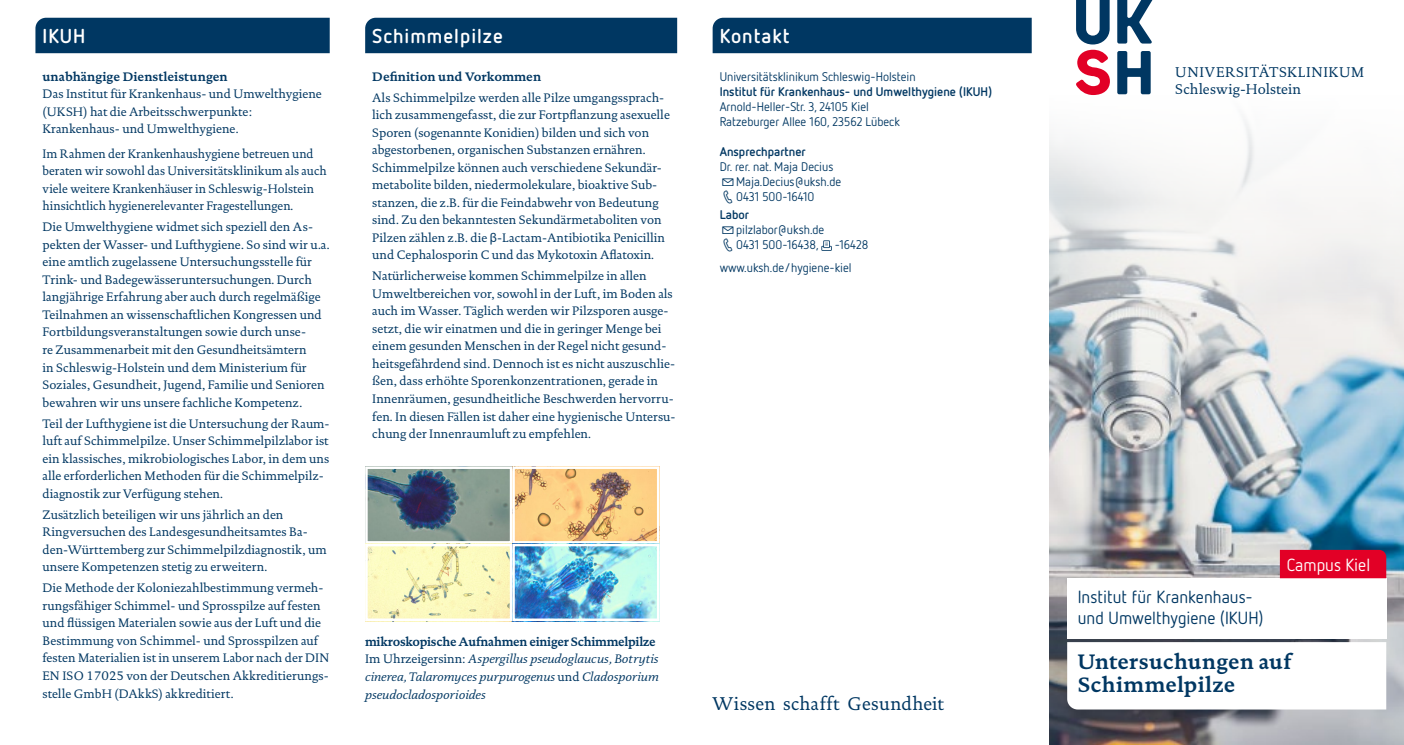
<style>
.page{position:relative;width:1404px;height:745px;background:#fff}
.page>*{position:absolute;margin:0;border:0;box-sizing:border-box;transform-origin:0 0}
.t1{font:700 21.25px/22.5px "DTL Documenta TOT";letter-spacing:.015em;color:#003762}
.t2{font:700 20px "Netto OT";letter-spacing:.05em;color:#fff}
.t3{font:18.75px "DTL Documenta TOT";letter-spacing:.02em;color:#003762}
.t4{font:17.5px/21px "Netto OT";color:#003762}
.t5{font:17.5px "Netto OT";color:#fff}
.t6{font:14.38px/17.2px "DTL Documenta TOT";letter-spacing:.02em;color:#003762}
.t7{font:12.5px/17.5px "DTL Documenta TOT";color:#003762}
.t8{font:12.5px/15px "Netto OT";color:#003762}
.t9{font:italic 12.5px/17.6px "DTL Documenta TOT";color:#003762}
.t10{font:700 12.5px "Netto OT";color:#003762}
.t11{font:700 12.5px "DTL Documenta TOT";color:#003762}
.s1{font-family:"Arial"}
.s2{font-weight:700;font-style:normal}
.s3{font-style:normal}
.s4{font-family:"Netto Icons OT"}
.s5{font-weight:700}
</style>
<div class="page">
<div style="left:35px;top:18px;width:295px;height:35px;background:#003762"></div>
<div style="left:365px;top:18px;width:312px;height:35px;background:#003762"></div>
<div style="left:712px;top:18px;width:319px;height:35px;background:#003762"></div>
<img style="left:1049px;top:119px;width:354px;height:625px">
<svg style="left:1067px;top:641px;width:318px;height:68px"></svg>
<div style="left:1067px;top:578px;width:318px;height:60px;background:#fff"></div>
<div style="left:1279px;top:549px;width:106px;height:29px;background:#e20026"></div>
<img style="left:368px;top:469px;width:288px;height:148px">
<div style="left:365px;top:466px;width:147px;height:77px;border:2px solid #fff"></div>
<div style="left:512px;top:466px;width:147px;height:77px;border:2px solid #fff"></div>
<div style="left:365px;top:543px;width:147px;height:77px;border:2px solid #fff"></div>
<div style="left:512px;top:543px;width:147px;height:77px;border:2px solid #fff"></div>
<svg style="left:821px;top:240px;width:10px;height:10px"></svg>
<svg style="left:1117px;top:0;width:36px;height:44px"></svg>
<svg style="left:1076px;top:0;width:33px;height:44px"></svg>
<svg style="left:1076px;top:50px;width:33px;height:45px"></svg>
<svg style="left:1117px;top:51px;width:33px;height:43px"></svg>
<h2 class="t2" style="left:43px;top:24px;width:44px">IKUH</h2>
<h2 class="t2" style="left:372px;top:24px;width:132px">Schimmelpilze</h2>
<h2 class="t2" style="left:719px;top:24px;width:71px">Kontakt</h2>
<p class="t11" style="left:43px;top:68px;width:187px">unabhängige Dienstleistungen</p>
<p class="t7" style="left:43px;top:85px;width:281px">Das Institut für Krankenhaus- und Umwelthygiene (UKSH) hat die Arbeitsschwerpunkte:<br>Krankenhaus- und Umwelthygiene.</p>
<p class="t7" style="left:43px;top:144px;width:286px">Im Rahmen der Krankenhaushygiene betreuen und beraten wir sowohl das Universitätsklinikum als auch viele weitere Krankenhäuser in Schleswig-Holstein hinsichtlich hygienerelevanter Fragestellungen.</p>
<p class="t7" style="left:43px;top:218px;width:288px">Die Umwelthygiene widmet sich speziell den As&shy;pekten der Wasser- und Lufthygiene. So sind wir u.a. eine amtlich zugelassene Untersuchungsstelle für Trink- und Badegewässeruntersuchungen. Durch langjährige Erfahrung aber auch durch regelmäßige Teilnahmen an wissenschaftlichen Kongressen und Fortbildungsveranstaltungen sowie durch unse-<br>re Zusammenarbeit mit den Gesundheitsämtern<br>in Schleswig-Holstein und dem Ministerium für Soziales, Gesundheit, Jugend, Familie und Senioren bewahren wir uns unsere fachliche Kompetenz.</p>
<p class="t7" style="left:43px;top:414px;width:288px">Teil der Lufthygiene ist die Untersuchung der Raum&shy;luft auf Schimmelpilze. Unser Schimmelpilzlabor ist ein klassisches, mikrobiologisches Labor, in dem uns alle erforderlichen Methoden für die Schimmelpilz&shy;diagnostik zur Verfügung stehen.</p>
<p class="t7" style="left:43px;top:505px;width:286px">Zusätzlich beteiligen wir uns jährlich an den Ringversuchen des Landesgesundheitsamtes Ba&shy;den-Württemberg zur Schimmelpilzdiagnostik, um unsere Kompetenzen stetig zu erweitern.</p>
<p class="t7" style="left:43px;top:579px;width:288px">Die Methode der Koloniezahlbestimmung vermeh&shy;rungsfähiger Schimmel- und Sprosspilze auf festen und flüssigen Materialen sowie aus der Luft und die Bestimmung von Schimmel- und Sprosspilzen auf festen Materialien ist in unserem Labor nach der DIN EN ISO 17025 von der Deutschen Akkreditierungs&shy;stelle GmbH (DAkkS) akkreditiert.</p>
<p class="t11" style="left:372px;top:68px;width:170px">Definition und Vorkommen</p>
<p class="t7" style="left:372px;top:88px;width:299px">Als Schimmelpilze werden alle Pilze umgangssprach&shy;lich zusammengefasst, die zur Fortpflanzung asexuelle Sporen (sogenannte Konidien) bilden und sich von abgestorbenen, organischen Substanzen ernähren.<br>Schimmelpilze können auch verschiedene Sekundär&shy;metabolite bilden, niedermolekulare, bioaktive Sub&shy;stanzen, die z.B. für die Feindabwehr von Bedeutung sind. Zu den bekanntesten Sekundärmetaboliten von Pilzen zählen z.B. die <span class="s1">β</span>-Lactam-Antibiotika Penicillin und Cephalosporin C und das Mykotoxin Aflatoxin.</p>
<p class="t7" style="left:372px;top:267px;width:305px">Natürlicherweise kommen Schimmelpilze in allen Umweltbereichen vor, sowohl in der Luft, im Boden als auch im Wasser. Täglich werden wir Pilzsporen ausge&shy;setzt, die wir einatmen und die in geringer Menge bei einem gesunden Menschen in der Regel nicht gesund&shy;heitsgefährdend sind. Dennoch ist es nicht auszuschlie&shy;ßen, dass erhöhte Sporenkonzentrationen, gerade in Innenräumen, gesundheitliche Beschwerden hervorru&shy;fen. In diesen Fällen ist daher eine hygienische Untersu&shy;chung der Innenraumluft zu empfehlen.</p>
<p class="t9" style="left:365px;top:632px;width:295px"><span class="s2">mikroskopische Aufnahmen einiger Schimmelpilze </span><span class="s3">Im Uhrzeigersinn:</span> Aspergillus pseudoglaucus, Botrytis cinerea, Talaromyces purpurogenus <span class="s3">und</span> Cladosporium pseudocladosporioides</p>
<p class="t8" style="left:719px;top:68px;width:197px">Universitätsklinikum Schleswig-Holstein</p>
<p class="t10" style="left:719px;top:83px;width:274px">Institut für Krankenhaus- und Umwelthygiene (IKUH)</p>
<p class="t8" style="left:719px;top:98px;width:182px">Arnold-Heller-Str. 3, 24105 Kiel<br>Ratzeburger Allee 160, 23562 Lübeck</p>
<p class="t10" style="left:719px;top:143px;width:88px">Ansprechpartner</p>
<p class="t8" style="left:719px;top:158px;width:123px">Dr. rer. nat. Maja Decius<br><span class="s4">Ç</span>Maja.Decius@uksh.de<br><span class="s4">J</span>0431 500-16410</p>
<p class="t8" style="left:719px;top:207px;width:106px"><span class="s5">Labor<br></span><span class="s4">Ç</span>pilzlabor@uksh.de<br><span class="s4">J</span>0431 500-16438,</p>
<p class="t8" style="left:719px;top:233px;width:150px;line-height:22.1px;text-indent:115px">-16428 www.uksh.de/hygiene-kiel</p>
<h3 class="t3" style="left:712px;top:691px;width:233px">Wissen schafft Gesundheit</h3>
<p class="t6" style="left:1175px;top:63px;width:190px">UNIVERSITÄTSKLINIKUM<br>Schleswig-Holstein</p>
<h3 class="t4" style="left:1077px;top:585px;width:187px">Institut für Krankenhaus&shy;und Umwelthygiene (IKUH)</h3>
<h3 class="t5" style="left:1286px;top:553px;width:85px">Campus Kiel</h3>
<h1 class="t1" style="left:1077px;top:649px;width:215px">Untersuchungen auf<br>Schimmelpilze</h1>
</div>
